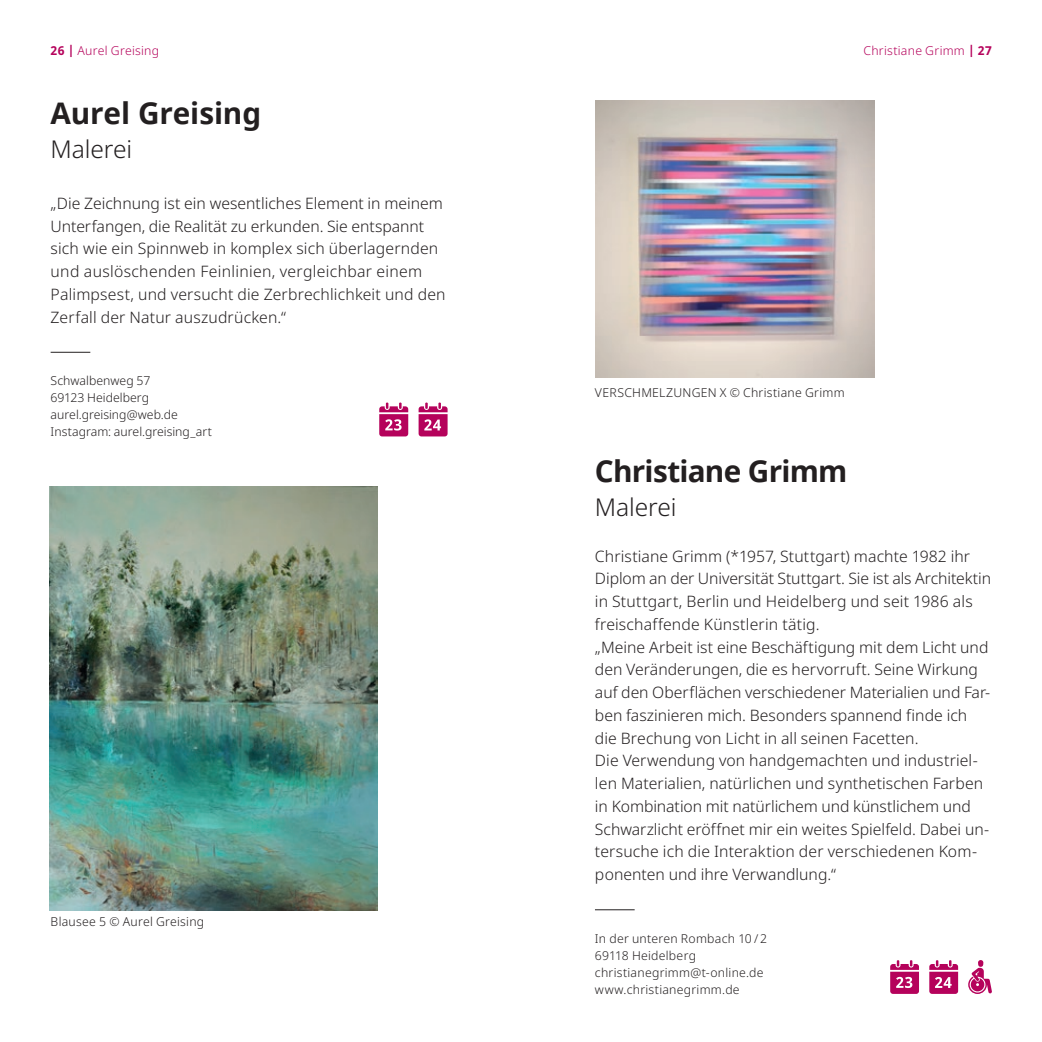
<style>
.page{position:relative;width:1042px;height:1042px;background:#fff}
.page>*{position:absolute;margin:0;border:0;box-sizing:border-box;transform-origin:0 0}
.t1{font:700 29.75px "Noto Sans";letter-spacing:-.015em;color:#231f20}
.t2{font:300 24.5px "Noto Sans";letter-spacing:-.005em;color:#231f20}
.t3{font:300 15.75px/22.8px "Noto Sans";letter-spacing:.005em;color:#231f20}
.t4{font:300 12.25px/17.2px "Noto Sans";letter-spacing:.02em;color:#231f20}
.t5{font:300 12.25px/17.2px "Noto Sans";color:#231f20}
.t6{font:300 12.25px "Noto Sans";letter-spacing:.02em;color:#b5025b}
.s1{font-weight:700}
</style>
<div class="page">
<hr style="left:51px;top:352px;width:39px;height:1px;background:#231f20">
<svg style="left:379px;top:402px;width:29px;height:34px"></svg>
<svg style="left:418px;top:402px;width:29px;height:34px"></svg>
<img style="left:50px;top:486px;width:328px;height:424px">
<hr style="left:595px;top:909px;width:40px;height:1px;background:#231f20">
<svg style="left:890px;top:960px;width:29px;height:34px"></svg>
<svg style="left:929px;top:960px;width:29px;height:34px"></svg>
<svg style="left:968px;top:960px;width:24px;height:34px"></svg>
<img style="left:595px;top:101px;width:280px;height:277px">
<p class="t6" style="left:51px;top:44px;width:110px"><span class="s1">26 |</span> Aurel Greising</p>
<h1 class="t1" style="left:51px;top:92px;width:212px">Aurel Greising</h1>
<h2 class="t2" style="left:51px;top:135px;width:83px">Malerei</h2>
<p class="t3" style="left:51px;top:192px;width:396px">„Die Zeichnung ist ein wesentliches Element in meinem Unterfangen, die Realität zu erkunden. Sie entspannt sich wie ein Spinnweb in komplex sich überlagernden und auslöschenden Feinlinien, vergleichbar einem Palimpsest, und versucht die Zerbrechlichkeit und den Zerfall der Natur auszudrücken.“</p>
<p class="t5" style="left:51px;top:372px;width:163px">Schwalbenweg 57<br>69123 Heidelberg aurel.greising@web.de<br>Instagram: aurel.greising_art</p>
<p class="t4" style="left:51px;top:913px;width:155px">Blausee 5 © Aurel Greising</p>
<p class="t6" style="left:863px;top:44px;width:130px">Christiane Grimm <span class="s1">| 27</span></p>
<p class="t4" style="left:595px;top:384px;width:251px">VERSCHMELZUNGEN X © Christiane Grimm</p>
<h1 class="t1" style="left:595px;top:450px;width:254px">Christiane Grimm</h1>
<h2 class="t2" style="left:595px;top:493px;width:83px">Malerei</h2>
<p class="t3" style="left:595px;top:545px;width:398px">Christiane Grimm (*1957, Stuttgart) machte 1982 ihr Diplom an der Universität Stuttgart. Sie ist als Architektin in Stuttgart, Berlin und Heidelberg und seit 1986 als freischaffende Künstlerin tätig.<br>„Meine Arbeit ist eine Beschäftigung mit dem Licht und den Veränderungen, die es hervorruft. Seine Wirkung auf den Oberflächen verschiedener Materialien und Far&shy;ben faszinieren mich. Besonders spannend finde ich die Brechung von Licht in all seinen Facetten.<br>Die Verwendung von handgemachten und industriel&shy;len Materialien, natürlichen und synthetischen Farben in Kombination mit natürlichem und künstlichem und Schwarzlicht eröffnet mir ein weites Spielfeld. Dabei un&shy;tersuche ich die Interaktion der verschiedenen Kom&shy;ponenten und ihre Verwandlung.“</p>
<p class="t4" style="left:595px;top:930px;width:174px">In der unteren Rombach 10 / 2<br>69118 Heidelberg christianegrimm@t-online.de www.christianegrimm.de</p>
</div>
